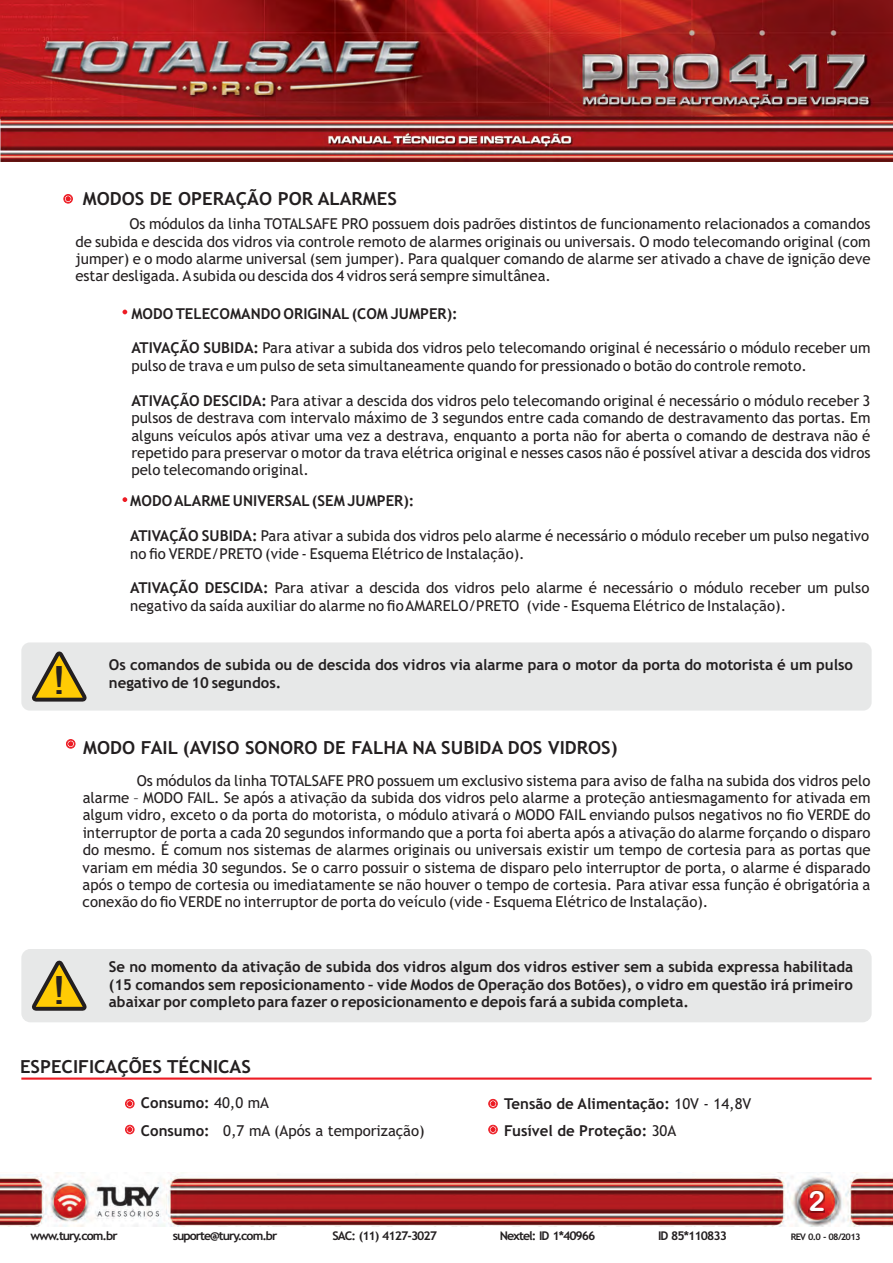
<style>
.page{position:relative;width:893px;height:1263px;background:#fff}
.page>*{position:absolute;margin:0;border:0;box-sizing:border-box;transform-origin:0 0}
.t1{font:39px "Arial";color:#231f20;scale:1.28 1}
.t2{font:27.9px "Arial Rounded MT Bold";color:#fff}
.t3{font:700 18px "Trebuchet MS";color:#231f20}
.t4{font:15px/17.4px "Trebuchet MS";color:#231f20}
.t5{font:700 15px/17.4px "Trebuchet MS";color:#231f20}
.t6{font:700 12px "Trebuchet MS";letter-spacing:-.08em;color:#231f20}
.t7{font:700 9px "Trebuchet MS";letter-spacing:-.08em;color:#231f20}
.s1{font-weight:700}
.s2{font-weight:400}
</style>
<div class="page">
<img style="left:0;top:1173px;width:893px;height:53px">
<div style="left:64px;top:195px;width:8px;height:8px;border:1px solid #ed1c24;border-radius:50%"></div>
<svg style="left:123px;top:310px;width:4px;height:4px"></svg>
<svg style="left:123px;top:497px;width:4px;height:5px"></svg>
<div style="left:21px;top:949px;width:851px;height:73px;background:#e7e8e8;border-radius:9px"></div>
<svg style="left:66px;top:196px;width:5px;height:5px"></svg>
<div style="left:63px;top:194px;width:10px;height:10px;border:1px solid #ed1c24;border-radius:50%"></div>
<svg style="left:68px;top:741px;width:5px;height:5px"></svg>
<div style="left:66px;top:739px;width:9px;height:9px;border:1px solid #ed1c24;border-radius:50%"></div>
<hr style="left:21px;top:1077px;width:851px;height:3px;background:#ed1c24">
<div style="left:126px;top:1100px;width:8px;height:7px;border:1px solid #ed1c24;border-radius:50%"></div>
<svg style="left:127px;top:1101px;width:5px;height:5px"></svg>
<div style="left:125px;top:1099px;width:10px;height:9px;border:1px solid #ed1c24;border-radius:50%"></div>
<div style="left:489px;top:1100px;width:8px;height:7px;border:1px solid #ed1c24;border-radius:50%"></div>
<svg style="left:491px;top:1101px;width:4px;height:5px"></svg>
<div style="left:488px;top:1099px;width:10px;height:9px;border:1px solid #ed1c24;border-radius:50%"></div>
<div style="left:126px;top:1126px;width:8px;height:7px;border:1px solid #ed1c24;border-radius:50%"></div>
<svg style="left:127px;top:1127px;width:5px;height:5px"></svg>
<div style="left:125px;top:1125px;width:10px;height:9px;border:1px solid #ed1c24;border-radius:50%"></div>
<div style="left:489px;top:1126px;width:8px;height:7px;border:1px solid #ed1c24;border-radius:50%"></div>
<svg style="left:491px;top:1127px;width:4px;height:5px"></svg>
<div style="left:488px;top:1125px;width:10px;height:9px;border:1px solid #ed1c24;border-radius:50%"></div>
<div style="left:21px;top:642px;width:851px;height:69px;background:#e7e8e8;border-radius:8px"></div>
<svg style="left:32px;top:651px;width:55px;height:51px"></svg>
<svg style="left:32px;top:960px;width:55px;height:51px"></svg>
<div style="left:809px;top:1190px;width:16px;height:22px;background:#231f20;opacity:.49"></div>
<img style="left:0;top:0;width:893px;height:161px">
<p class="t3" style="left:83px;top:192px;width:316px">MODOS DE OPERAÇÃO POR ALARMES</p>
<p class="t4" style="left:75px;top:216px;width:797px;text-align:justify;text-indent:54px">Os módulos da linha TOTALSAFE PRO possuem dois padrões distintos de funcionamento relacionados a comandos de subida e descida dos vidros via controle remoto de alarmes originais ou universais. O modo telecomando original (com jumper) e o modo alarme universal (sem jumper). Para qualquer comando de alarme ser ativado a chave de ignição deve estar desligada. A subida ou descida dos 4 vidros será sempre simultânea.</p>
<p class="t5" style="left:131px;top:306px;width:328px">MODO TELECOMANDO ORIGINAL (COM JUMPER):</p>
<p class="t4" style="left:131px;top:341px;width:740px"><span class="s1">ATIVAÇÃO SUBIDA:</span> Para ativar a subida dos vidros pelo telecomando original é necessário o módulo receber um pulso de trava e um pulso de seta simultaneamente quando for pressionado o botão do controle remoto.</p>
<p class="t4" style="left:131px;top:393px;width:741px;text-align:justify"><span class="s1">ATIVAÇÃO DESCIDA:</span> Para ativar a descida dos vidros pelo telecomando original é necessário o módulo receber 3 pulsos de destrava com intervalo máximo de 3 segundos entre cada comando de destravamento das portas. Em alguns veículos após ativar uma vez a destrava, enquanto a porta não for aberta o comando de destrava não é repetido para preservar o motor da trava elétrica original e nesses casos não é possível ativar a descida dos vidros pelo telecomando original.</p>
<p class="t5" style="left:130px;top:493px;width:286px">MODO ALARME UNIVERSAL (SEM JUMPER):</p>
<p class="t4" style="left:130px;top:528px;width:741px"><span class="s1">ATIVAÇÃO SUBIDA:</span> Para ativar a subida dos vidros pelo alarme é necessário o módulo receber um pulso negativo no fio VERDE/PRETO (vide - Esquema Elétrico de Instalação).</p>
<p class="t4" style="left:130px;top:581px;width:741px"><span class="s1">ATIVAÇÃO DESCIDA:</span> Para ativar a descida dos vidros pelo alarme é necessário o módulo receber um pulso negativo da saída auxiliar do alarme no fio AMARELO/PRETO (vide - Esquema Elétrico de Instalação).</p>
<h1 class="t1" style="left:52px;top:666px;width:12px">!</h1>
<p class="t5" style="left:109px;top:657px;width:746px">Os comandos de subida ou de descida dos vidros via alarme para o motor da porta do motorista é um pulso negativo de 10 segundos.</p>
<p class="t3" style="left:83px;top:740px;width:536px">MODO FAIL (AVISO SONORO DE FALHA NA SUBIDA DOS VIDROS)</p>
<p class="t4" style="left:83px;top:773px;width:789px;text-align:justify;text-indent:54px">Os módulos da linha TOTALSAFE PRO possuem um exclusivo sistema para aviso de falha na subida dos vidros pelo alarme – MODO FAIL. Se após a ativação da subida dos vidros pelo alarme a proteção antiesmagamento for ativada em algum vidro, exceto o da porta do motorista, o módulo ativará o MODO FAIL enviando pulsos negativos no fio VERDE do interruptor de porta a cada 20 segundos informando que a porta foi aberta após a ativação do alarme forçando o disparo do mesmo. É comum nos sistemas de alarmes originais ou universais existir um tempo de cortesia para as portas que variam em média 30 segundos. Se o carro possuir o sistema de disparo pelo interruptor de porta, o alarme é disparado após o tempo de cortesia ou imediatamente se não houver o tempo de cortesia. Para ativar essa função é obrigatória a conexão do fio VERDE no interruptor de porta do veículo (vide - Esquema Elétrico de Instalação).</p>
<h1 class="t1" style="left:52px;top:975px;width:12px">!</h1>
<p class="t5" style="left:109px;top:960px;width:746px;text-align:justify">Se no momento da ativação de subida dos vidros algum dos vidros estiver sem a subida expressa habilitada (15 comandos sem reposicionamento – vide Modos de Operação dos Botões), o vidro em questão irá primeiro abaixar por completo para fazer o reposicionamento e depois fará a subida completa.</p>
<p class="t3" style="left:20px;top:1060px;width:232px">ESPECIFICAÇÕES TÉCNICAS</p>
<p class="t4" style="left:141px;top:1090px;width:285px;line-height:27.6px"><span class="s1">Consumo:</span> 40,0 mA<br><span class="s1">Consumo:</span> 0,7 mA (Após a temporização)</p>
<p class="t5" style="left:504px;top:1091px;width:249px;line-height:27.6px">Tensão de Alimentação: <span class="s2">10V - 14,8V<br></span>Fusível de Proteção: <span class="s2">30A</span></p>
<h2 class="t2" style="left:808px;top:1191px;width:18px">2</h2>
<p class="t6" style="left:30px;top:1231px;width:89px">www.tury.com.br</p>
<p class="t6" style="left:173px;top:1231px;width:106px">suporte@tury.com.br</p>
<p class="t6" style="left:333px;top:1231px;width:106px">SAC: (11) 4127-3027</p>
<p class="t6" style="left:500px;top:1231px;width:97px">Nextel: ID 1*40966</p>
<p class="t6" style="left:658px;top:1231px;width:70px">ID 85*110833</p>
<p class="t7" style="left:791px;top:1233px;width:71px">REV 0.0 - 08/2013</p>
</div>
